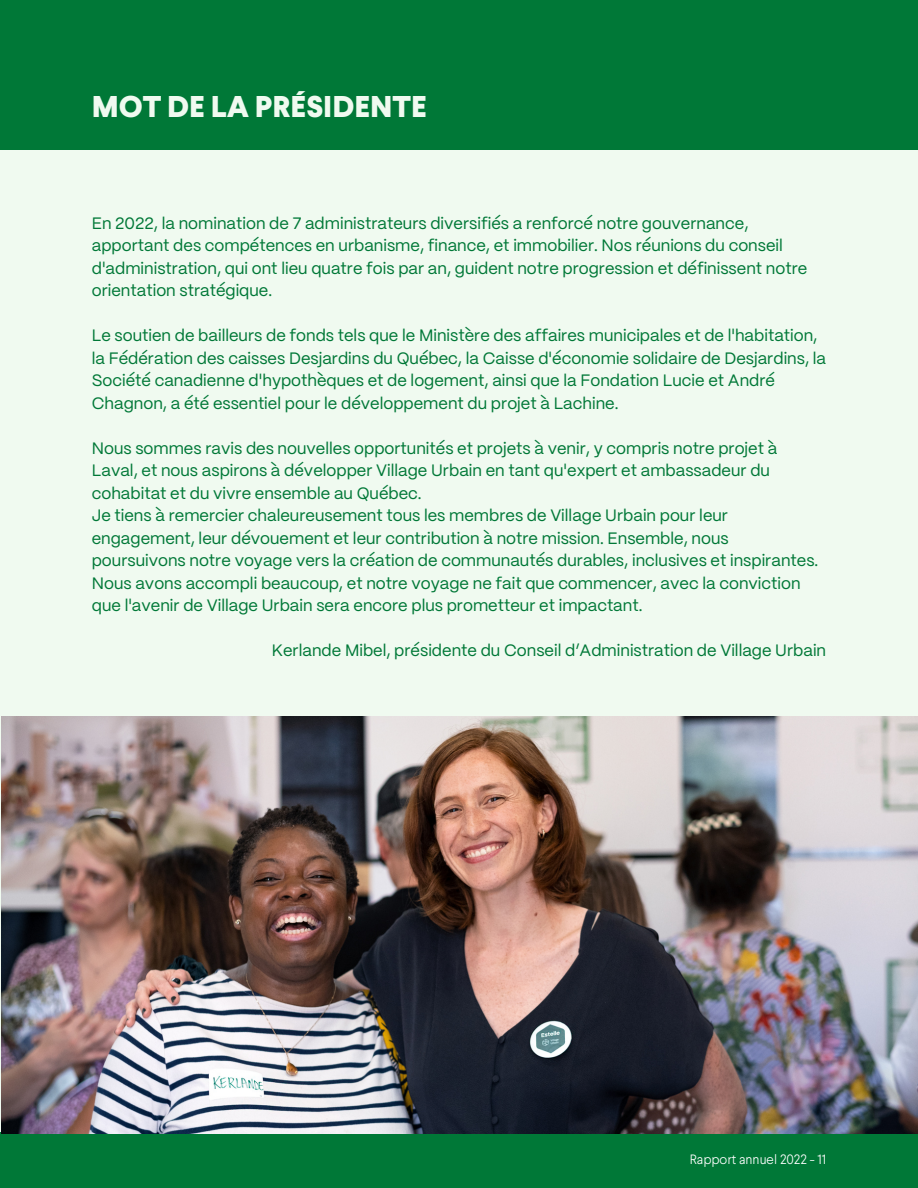
<style>
.page{position:relative;width:918px;height:1188px;background:#f0faf0}
.page>*{position:absolute;margin:0;border:0;box-sizing:border-box;transform-origin:0 0}
.t1{font:800 30px "Larsseit";color:#f0faf0}
.t2{font:16.5px/22.5px "PP Mori";color:#007837}
.t3{font:300 13.5px "Larsseit";color:#fff}
</style>
<div class="page">
<div style="left:0;top:1133px;width:918px;height:55px;background:#007837"></div>
<div style="left:0;top:0;width:918px;height:149px;background:#007837"></div>
<img style="left:2px;top:717px;width:916px;height:416px">
<h2 class="t1" style="left:92px;top:94px;width:337px">MOT DE LA PRÉSIDENTE</h2>
<h1 class="t2" style="left:92px;top:213px;width:717px">En 2022, la nomination de 7 administrateurs diversifiés a renforcé notre gouvernance, apportant des compétences en urbanisme, finance, et immobilier. Nos réunions du conseil d'administration, qui ont lieu quatre fois par an, guident notre progression et définissent notre orientation stratégique.</h1>
<h2 class="t2" style="left:92px;top:326px;width:736px">Le soutien de bailleurs de fonds tels que le Ministère des affaires municipales et de l'habitation, la Fédération des caisses Desjardins du Québec, la Caisse d'économie solidaire de Desjardins, la Société canadienne d'hypothèques et de logement, ainsi que la Fondation Lucie et André Chagnon, a été essentiel pour le développement du projet à Lachine.</h2>
<h2 class="t2" style="left:92px;top:438px;width:728px">Nous sommes ravis des nouvelles opportunités et projets à venir, y compris notre projet à Laval, et nous aspirons à développer Village Urbain en tant qu'expert et ambassadeur du cohabitat et du vivre ensemble au Québec.<br>Je tiens à remercier chaleureusement tous les membres de Village Urbain pour leur engagement, leur dévouement et leur contribution à notre mission. Ensemble, nous poursuivons notre voyage vers la création de communautés durables, inclusives et inspirantes.<br>Nous avons accompli beaucoup, et notre voyage ne fait que commencer, avec la conviction que l'avenir de Village Urbain sera encore plus prometteur et impactant.</h2>
<h2 class="t2" style="left:272px;top:641px;width:556px">Kerlande Mibel, présidente du Conseil d’Administration de Village Urbain</h2>
<p class="t3" style="left:690px;top:1154px;width:138px">Rapport annuel 2022 - 11</p>
</div>
